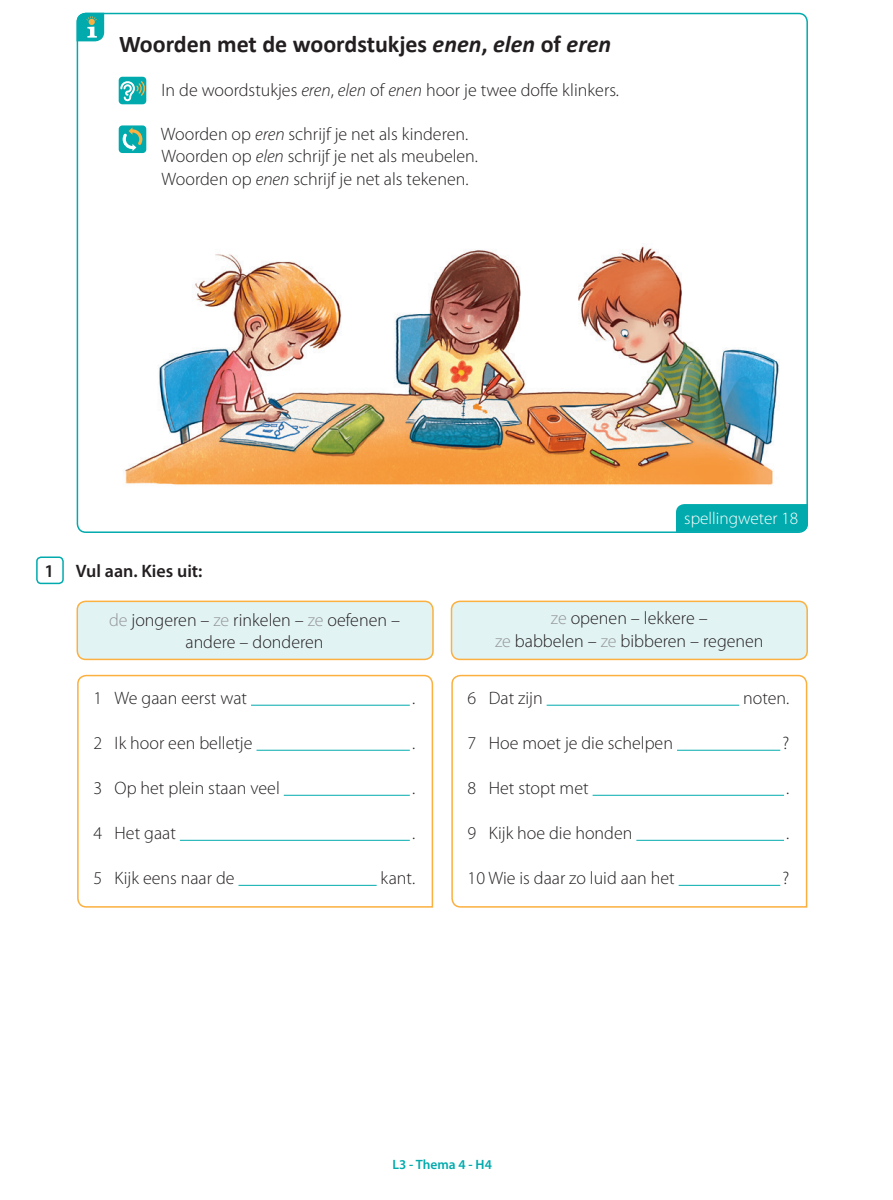
<style>
.page{position:relative;width:893px;height:1200px;background:#fff}
.page>*{position:absolute;margin:0;border:0;box-sizing:border-box;transform-origin:0 0}
.t1{font:700 24px "Calibri";color:#231f20}
.t2{font:300 18px/22.5px "Myriad Pro";color:#231f20;text-align:center}
.Opdracht{font:600 18px "Myriad Pro";color:#231f20}
.t3{font:300 17.25px "Myriad Pro";color:#fff}
.t4{font:600 13.5px "Myriad Pro";color:#00aaad}
.s1{font-style:italic}
.s2{color:#939598}
</style>
<div class="page">
<div style="left:676px;top:504px;width:132px;height:27px;background:#00aaad"></div>
<img style="left:125px;top:246px;width:655px;height:239px">
<div style="left:119px;top:77px;width:27px;height:27px;background:#00aaad;border-radius:4px"></div>
<svg style="left:120px;top:81px;width:25px;height:21px"></svg>
<div style="left:119px;top:125px;width:27px;height:28px;background:#00aaad;border-radius:4px"></div>
<svg style="left:123px;top:127px;width:19px;height:24px"></svg>
<svg style="left:76px;top:12px;width:29px;height:30px"></svg>
<div style="left:36px;top:556px;width:28px;height:28px;border:2px solid #00aaad;border-radius:4px"></div>
<svg style="left:451px;top:674px;width:357px;height:234px"></svg>
<hr style="left:547px;top:704px;width:192px;height:1px;background:#00aaad">
<hr style="left:677px;top:749px;width:103px;height:1px;background:#00aaad">
<hr style="left:593px;top:794px;width:191px;height:1px;background:#00aaad">
<hr style="left:636px;top:839px;width:148px;height:1px;background:#00aaad">
<hr style="left:679px;top:884px;width:101px;height:1px;background:#00aaad">
<svg style="left:77px;top:674px;width:357px;height:234px"></svg>
<hr style="left:251px;top:704px;width:159px;height:1px;background:#00aaad">
<hr style="left:256px;top:749px;width:154px;height:1px;background:#00aaad">
<hr style="left:284px;top:794px;width:126px;height:1px;background:#00aaad">
<hr style="left:180px;top:839px;width:230px;height:1px;background:#00aaad">
<hr style="left:239px;top:884px;width:138px;height:1px;background:#00aaad">
<div style="left:77px;top:601px;width:356px;height:58px;background:#e2f3f4;border-radius:9px"></div>
<div style="left:77px;top:600px;width:357px;height:60px;border:2px solid #fbb03f;border-radius:9px"></div>
<div style="left:451px;top:601px;width:356px;height:58px;background:#e2f3f4;border-radius:9px"></div>
<div style="left:451px;top:600px;width:357px;height:60px;border:2px solid #fbb03f;border-radius:9px"></div>
<p class="t1" style="left:119px;top:29px;width:494px">Woorden met de woordstukjes <span class="s1">enen</span>, <span class="s1">elen</span> of <span class="s1">eren</span></p>
<p class="t2" style="left:162px;top:79px;width:459px">In de woordstukjes <span class="s1">eren</span>, <span class="s1">elen</span> of <span class="s1">enen</span> hoor je twee doffe klinkers.</p>
<p class="t2" style="left:161px;top:123px;width:319px;text-align:left">Woorden op <span class="s1">eren</span> schrijf je net als kinderen.<br>Woorden op <span class="s1">elen</span> schrijf je net als meubelen.<br>Woorden op <span class="s1">enen</span> schrijf je net als tekenen.</p>
<p class="Opdracht" style="left:45px;top:560px;width:159px">1 Vul aan. Kies uit:</p>
<p class="t3" style="left:684px;top:509px;width:115px">spellingweter 18</p>
<p class="t2" style="left:109px;top:608px;width:292px"><span class="s2">de</span> jongeren – <span class="s2">ze</span> rinkelen – <span class="s2">ze</span> oefenen – andere – donderen</p>
<p class="t2" style="left:495px;top:607px;width:270px"><span class="s2">ze</span> openen – lekkere –<br><span class="s2">ze</span> babbelen – <span class="s2">ze</span> bibberen – regenen</p>
<p class="t2" style="left:93px;top:686px;width:155px">1 We gaan eerst wat</p>
<p class="t2" style="left:412px;top:686px;width:5px">.</p>
<p class="t2" style="left:93px;top:731px;width:161px">2 Ik hoor een belletje</p>
<p class="t2" style="left:412px;top:731px;width:5px">.</p>
<p class="t2" style="left:93px;top:776px;width:188px">3 Op het plein staan veel</p>
<p class="t2" style="left:412px;top:776px;width:5px">.</p>
<p class="t2" style="left:93px;top:821px;width:84px">4 Het gaat</p>
<p class="t2" style="left:412px;top:821px;width:5px">.</p>
<p class="t2" style="left:93px;top:866px;width:143px">5 Kijk eens naar de</p>
<p class="t2" style="left:381px;top:866px;width:36px">kant.</p>
<p class="t2" style="left:468px;top:686px;width:77px">6 Dat zijn</p>
<p class="t2" style="left:743px;top:686px;width:48px">noten.</p>
<p class="t2" style="left:468px;top:731px;width:207px">7 Hoe moet je die schelpen</p>
<p class="t2" style="left:782px;top:731px;width:8px">?</p>
<p class="t2" style="left:468px;top:776px;width:123px">8 Het stopt met</p>
<p class="t2" style="left:786px;top:776px;width:5px">.</p>
<p class="t2" style="left:468px;top:821px;width:166px">9 Kijk hoe die honden</p>
<p class="t2" style="left:786px;top:821px;width:5px">.</p>
<p class="t2" style="left:468px;top:866px;width:209px">10 Wie is daar zo luid aan het</p>
<p class="t2" style="left:782px;top:866px;width:8px">?</p>
<p class="t4" style="left:393px;top:1156px;width:101px">L3 - Thema 4 - H4</p>
</div>
